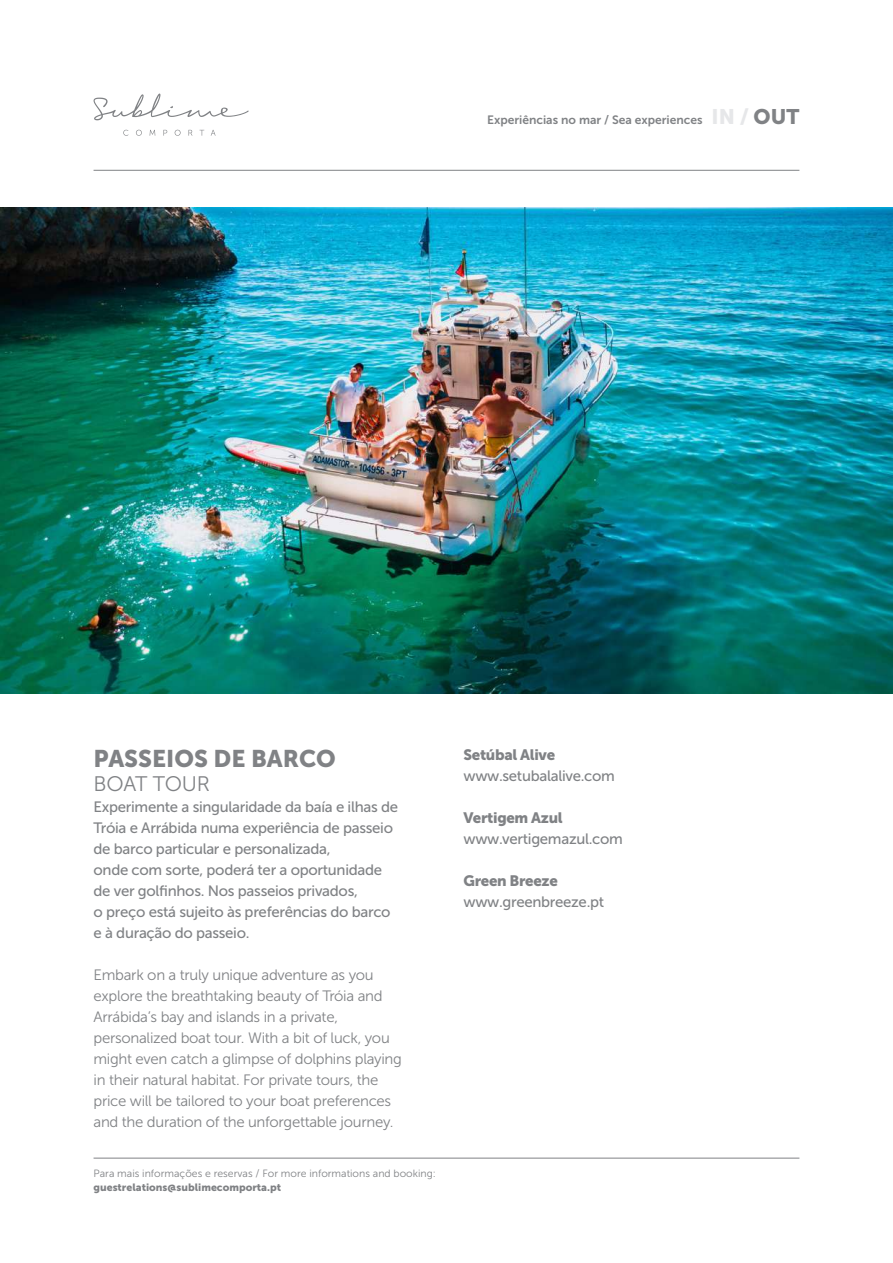
<style>
.page{position:relative;width:893px;height:1263px;background:#fff}
.page>*{position:absolute;margin:0;border:0;box-sizing:border-box;transform-origin:0 0}
.t1{font:24px "Museo Sans 900";color:#808285}
.t2{font:21px "Museo Sans 300";letter-spacing:-.01em;color:#808285}
.t3{font:15px/21px "Museo Sans 300";letter-spacing:-.02em;color:#808285}
.t4{font:15px/21px "Museo Sans 500";letter-spacing:-.02em;color:#808285}
.t5{font:15px "Museo Sans 900";letter-spacing:-.02em;color:#808285}
.t6{font:12.15px "Museo Sans 700";color:#808285}
.t7{font:10.5px "Museo Sans 300";color:#808285}
.t8{font:10.5px "Museo Sans 900";color:#808285}
.s1{font-family:"Museo Sans 900";font-size:21px;color:#e6e7e9}
.s2{font-family:"Museo Sans 900";font-size:21px}
</style>
<div class="page">
<hr style="left:94px;top:1158px;width:705px;height:1px;background:#808285">
<hr style="left:94px;top:170px;width:705px;height:1px;background:#808285">
<svg style="left:94px;top:94px;width:155px;height:26px"></svg>
<svg style="left:123px;top:130px;width:5px;height:6px"></svg>
<svg style="left:136px;top:130px;width:6px;height:6px"></svg>
<svg style="left:150px;top:130px;width:5px;height:6px"></svg>
<svg style="left:163px;top:130px;width:4px;height:6px"></svg>
<svg style="left:175px;top:130px;width:6px;height:6px"></svg>
<svg style="left:188px;top:130px;width:4px;height:6px"></svg>
<svg style="left:200px;top:130px;width:4px;height:6px"></svg>
<svg style="left:211px;top:130px;width:5px;height:6px"></svg>
<img style="left:0;top:208px;width:893px;height:485px">
<p class="t6" style="left:487px;top:113px;width:314px">Experiências no mar / Sea experiences <span class="s1">IN /</span> <span class="s2">OUT</span></p>
<h1 class="t1" style="left:94px;top:745px;width:244px">PASSEIOS DE BARCO</h1>
<h2 class="t2" style="left:94px;top:772px;width:118px">BOAT TOUR</h2>
<p class="t4" style="left:94px;top:796px;width:306px">Experimente a singularidade da baía e ilhas de Tróia e Arrábida numa experiência de passeio de barco particular e personalizada,<br>onde com sorte, poderá ter a oportunidade de ver golfinhos. Nos passeios privados,<br>o preço está sujeito às preferências do barco e à duração do passeio.</p>
<p class="t3" style="left:94px;top:964px;width:310px">Embark on a truly unique adventure as you explore the breathtaking beauty of Tróia and Arrábida’s bay and islands in a private, personalized boat tour. With a bit of luck, you might even catch a glimpse of dolphins playing in their natural habitat. For private tours, the price will be tailored to your boat preferences and the duration of the unforgettable journey.</p>
<p class="t7" style="left:94px;top:1168px;width:344px">Para mais informações e reservas / For more informations and booking:</p>
<p class="t8" style="left:94px;top:1181px;width:189px">guestrelations@sublimecomporta.pt</p>
<p class="t5" style="left:463px;top:746px;width:93px">Setúbal Alive</p>
<p class="t4" style="left:463px;top:765px;width:153px">www.setubalalive.com</p>
<p class="t5" style="left:463px;top:809px;width:101px">Vertigem Azul</p>
<p class="t4" style="left:463px;top:828px;width:161px">www.vertigemazul.com</p>
<p class="t5" style="left:463px;top:872px;width:96px">Green Breeze</p>
<p class="t4" style="left:463px;top:891px;width:142px">www.greenbreeze.pt</p>
</div>
